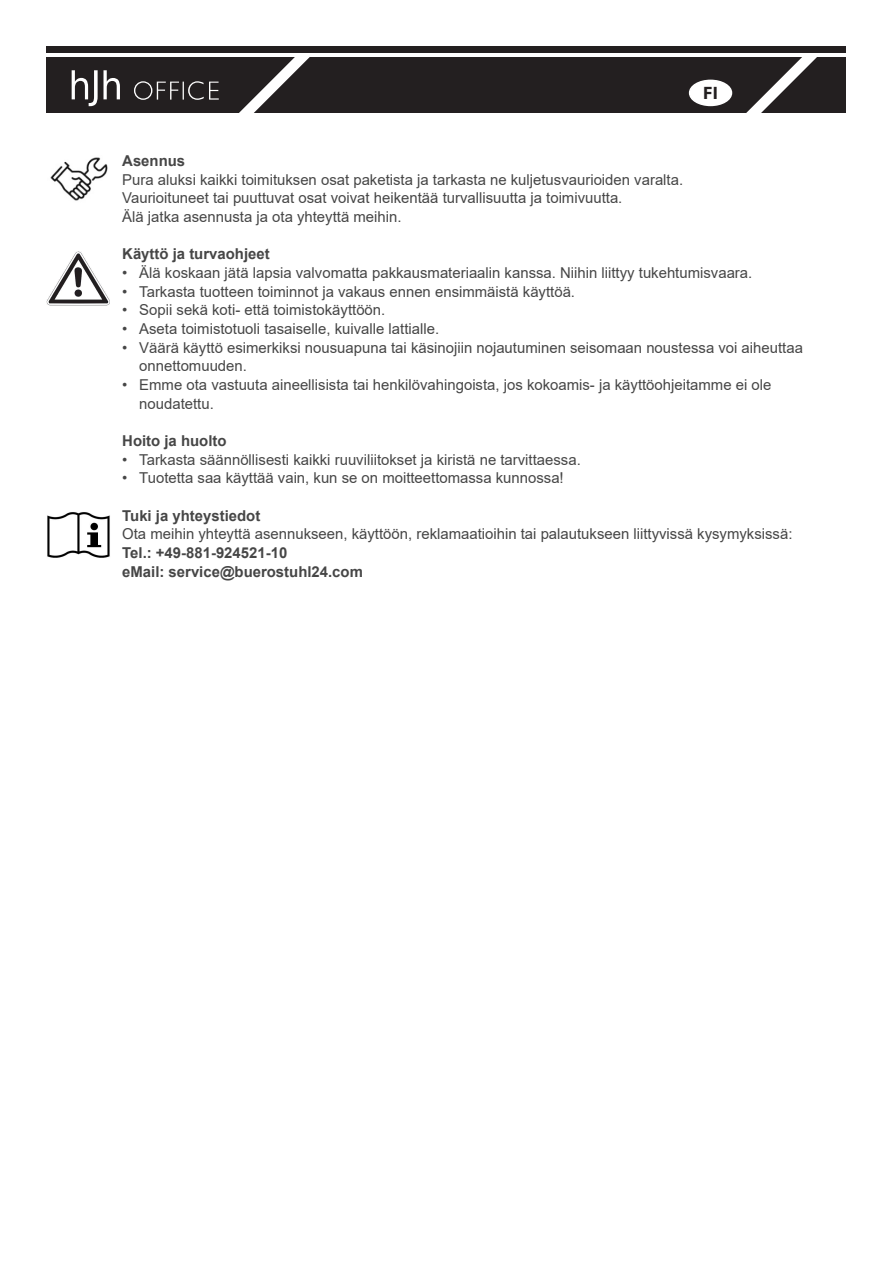
<style>
.page{position:relative;width:893px;height:1263px;background:#fff}
.page>*{position:absolute;margin:0;border:0;box-sizing:border-box;transform-origin:0 0}
.t1{font:700 18px "Myriad Pro";color:#231f20}
.Überschrift_2{font:15px "Arial";color:#464646}
.Überschrift_2-2{font:700 15px "Arial";color:#464646}
</style>
<div class="page">
<div style="left:47px;top:57px;width:799px;height:55px;background:#231f20"></div>
<svg style="left:72px;top:70px;width:48px;height:36px"></svg>
<svg style="left:134px;top:81px;width:85px;height:19px"></svg>
<div style="left:690px;top:80px;width:41px;height:25px;background:#fff;border-radius:50%"></div>
<div style="left:689px;top:80px;width:43px;height:26px;border:2px solid #fff;border-radius:50%"></div>
<svg style="left:226px;top:46px;width:96px;height:67px"></svg>
<svg style="left:733px;top:46px;width:96px;height:67px"></svg>
<div style="left:47px;top:47px;width:799px;height:6px;background:#231f20"></div>
<img style="left:47px;top:251px;width:63px;height:54px">
<img style="left:47px;top:512px;width:63px;height:46px">
<img style="left:50px;top:157px;width:58px;height:44px">
<p class="t1" style="left:703px;top:81px;width:16px">FI</p>
<p class="Überschrift_2-2" style="left:122px;top:150px;width:64px">Asennus</p>
<p class="Überschrift_2" style="left:122px;top:169px;width:562px">Pura aluksi kaikki toimituksen osat paketista ja tarkasta ne kuljetusvaurioiden varalta.</p>
<p class="Überschrift_2" style="left:122px;top:188px;width:502px">Vaurioituneet tai puuttuvat osat voivat heikentää turvallisuutta ja toimivuutta.</p>
<p class="Überschrift_2" style="left:122px;top:206px;width:281px">Älä jatka asennusta ja ota yhteyttä meihin.</p>
<p class="Überschrift_2-2" style="left:122px;top:244px;width:149px">Käyttö ja turvaohjeet</p>
<p class="Überschrift_2" style="left:122px;top:262px;width:632px">• Älä koskaan jätä lapsia valvomatta pakkausmateriaalin kanssa. Niihin liittyy tukehtumisvaara.</p>
<p class="Überschrift_2" style="left:122px;top:281px;width:454px">• Tarkasta tuotteen toiminnot ja vakaus ennen ensimmäistä käyttöä.</p>
<p class="Überschrift_2" style="left:122px;top:300px;width:265px">• Sopii sekä koti- että toimistokäyttöön.</p>
<p class="Überschrift_2" style="left:122px;top:318px;width:318px">• Aseta toimistotuoli tasaiselle, kuivalle lattialle.</p>
<p class="Überschrift_2" style="left:122px;top:337px;width:682px">• Väärä käyttö esimerkiksi nousuapuna tai käsinojiin nojautuminen seisomaan noustessa voi aiheuttaa</p>
<p class="Überschrift_2" style="left:139px;top:356px;width:109px">onnettomuuden.</p>
<p class="Überschrift_2" style="left:122px;top:374px;width:651px">• Emme ota vastuuta aineellisista tai henkilövahingoista, jos kokoamis- ja käyttöohjeitamme ei ole</p>
<p class="Überschrift_2" style="left:139px;top:393px;width:76px">noudatettu.</p>
<p class="Überschrift_2-2" style="left:122px;top:430px;width:106px">Hoito ja huolto</p>
<p class="Überschrift_2" style="left:122px;top:449px;width:460px">• Tarkasta säännöllisesti kaikki ruuviliitokset ja kiristä ne tarvittaessa.</p>
<p class="Überschrift_2" style="left:122px;top:468px;width:443px">• Tuotetta saa käyttää vain, kun se on moitteettomassa kunnossa!</p>
<p class="Überschrift_2-2" style="left:122px;top:505px;width:140px">Tuki ja yhteystiedot</p>
<p class="Überschrift_2" style="left:122px;top:524px;width:672px">Ota meihin yhteyttä asennukseen, käyttöön, reklamaatioihin tai palautukseen liittyvissä kysymyksissä:</p>
<p class="Überschrift_2-2" style="left:122px;top:542px;width:167px">Tel.: +49-881-924521-10</p>
<p class="Überschrift_2-2" style="left:122px;top:561px;width:242px">eMail: service@buerostuhl24.com</p>
</div>
